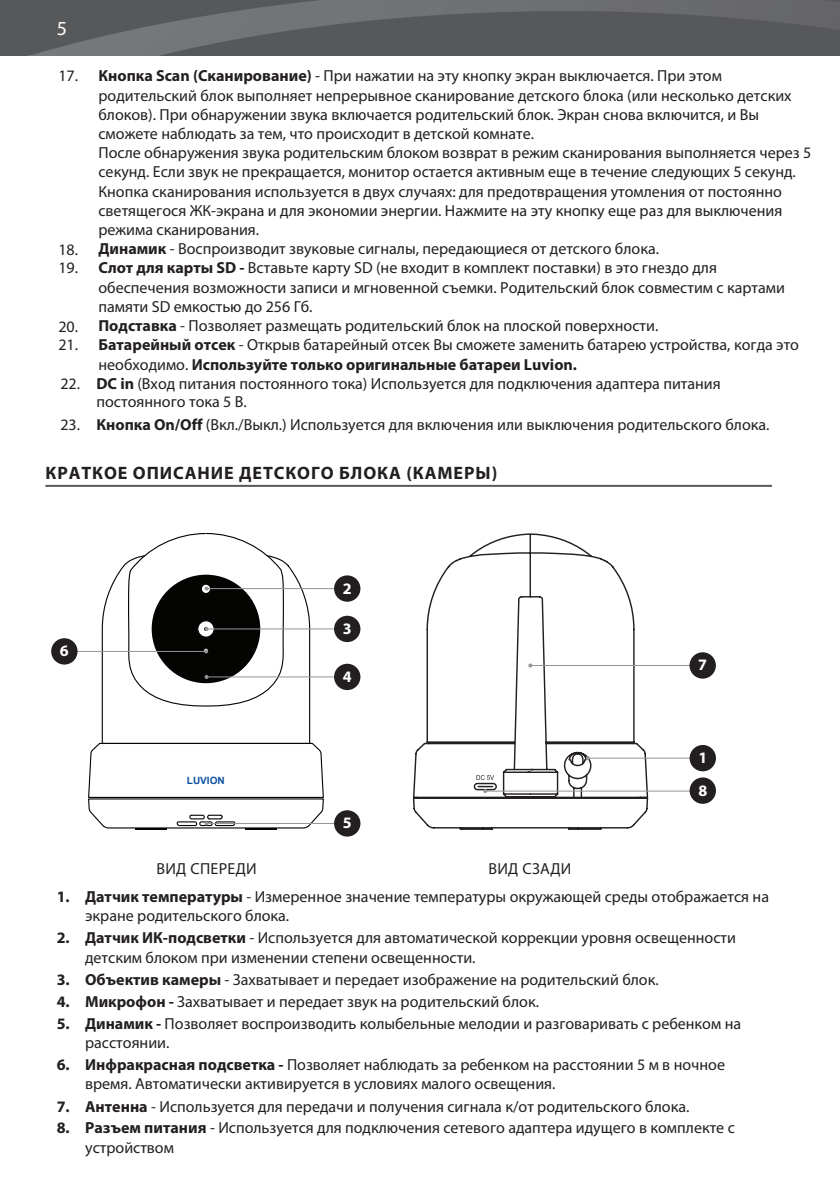
<style>
.page{position:relative;width:840px;height:1191px;background:#fff}
.page>*{position:absolute;margin:0;border:0;box-sizing:border-box;transform-origin:0 0}
.t1{font:20px "Myriad Pro";color:#fff}
.t2{font:700 18px "Myriad Pro";letter-spacing:.05em;color:#231f20}
.t3{font:16px/19.2px "Myriad Pro";color:#231f20}
.t4{font:16px "Myriad Pro";letter-spacing:.02em;color:#231f20}
.t5{font:700 16px "Myriad Pro";color:#fff}
.t6{font:700 10px "Arial";color:#0d529f}
.s1{font-weight:700}
</style>
<div class="page">
<div style="left:0;top:0;width:839px;height:56px;background:#57585a"></div>
<svg style="left:29px;top:0;width:810px;height:56px"></svg>
<svg style="left:412px;top:657px;width:236px;height:173px"></svg>
<hr style="left:45px;top:485px;width:726px;height:2px;background:#57585a">
<hr style="left:206px;top:676px;width:141px;height:1px;background:#939598">
<hr style="left:206px;top:823px;width:141px;height:1px;background:#939598">
<svg style="left:88px;top:657px;width:236px;height:172px"></svg>
<hr style="left:530px;top:665px;width:170px;height:1px;background:#939598">
<svg style="left:528px;top:663px;width:4px;height:4px"></svg>
<div style="left:51px;top:638px;width:26px;height:26px;background:#231f20;border-radius:50%"></div>
<div style="left:334px;top:663px;width:26px;height:27px;background:#231f20;border-radius:50%"></div>
<div style="left:334px;top:810px;width:26px;height:26px;background:#231f20;border-radius:50%"></div>
<div style="left:689px;top:652px;width:26px;height:26px;background:#231f20;border-radius:50%"></div>
<hr style="left:485px;top:790px;width:206px;height:1px;background:#939598">
<div style="left:689px;top:777px;width:26px;height:27px;background:#231f20;border-radius:50%"></div>
<hr style="left:587px;top:757px;width:115px;height:1px;background:#939598">
<svg style="left:472px;top:748px;width:119px;height:51px"></svg>
<div style="left:689px;top:745px;width:26px;height:26px;background:#231f20;border-radius:50%"></div>
<img style="left:51px;top:533px;width:662px;height:124px">
<p class="t1" style="left:57px;top:16px;width:12px">5</p>
<p class="t3" style="left:58px;top:66px;width:21px">17.</p>
<p class="t3" style="left:58px;top:240px;width:21px;line-height:18px">18.<br>19.</p>
<p class="t3" style="left:58px;top:318px;width:21px;line-height:18px">20.<br>21.</p>
<p class="t3" style="left:98px;top:66px;width:714px"><span class="s1">Кнопка Scan (Сканирование)</span> - При нажатии на эту кнопку экран выключается. При этом родительский блок выполняет непрерывное сканирование детского блока (или несколько детских блоков). При обнаружении звука включается родительский блок. Экран снова включится, и Вы сможете наблюдать за тем, что происходит в детской комнате.<br>После обнаружения звука родительским блоком возврат в режим сканирования выполняется через 5 секунд. Если звук не прекращается, монитор остается активным еще в течение следующих 5 секунд.<br>Кнопка сканирования используется в двух случаях: для предотвращения утомления от постоянно светящегося ЖК-экрана и для экономии энергии. Нажмите на эту кнопку еще раз для выключения режима сканирования.<br><span class="s1">Динамик</span> - Воспроизводит звуковые сигналы, передающиеся от детского блока.<br><span class="s1">Слот для карты SD -</span> Вставьте карту SD (не входит в комплект поставки) в это гнездо для обеспечения возможности записи и мгновенной съемки. Родительский блок совместим с картами памяти SD емкостью до 256 Гб.<br><span class="s1">Подставка</span> - Позволяет размещать родительский блок на плоской поверхности.<br><span class="s1">Батарейный отсек</span> - Открыв батарейный отсек Вы сможете заменить батарею устройства, когда это необходимо. <span class="s1">Используйте только оригинальные батареи Luvion.</span></p>
<p class="t3" style="left:96px;top:374px;width:625px;line-height:18.4px;text-indent:-36px">22. <span class="s1">DC in</span> (Вход питания постоянного тока) Используется для подключения адаптера питания постоянного тока 5 В.</p>
<p class="t3" style="left:60px;top:415px;width:710px">23. <span class="s1">Кнопка On/Off</span> (Вкл./Выкл.) Используется для включения или выключения родительского блока.</p>
<p class="t2" style="left:46px;top:461px;width:453px">КРАТКОЕ ОПИСАНИЕ ДЕТСКОГО БЛОКА (КАМЕРЫ)</p>
<p class="t5" style="left:60px;top:640px;width:10px">6</p>
<p class="t5" style="left:342px;top:578px;width:10px">2</p>
<p class="t5" style="left:342px;top:618px;width:10px">3</p>
<p class="t6" style="left:187px;top:773px;width:39px">LUVION</p>
<p class="t5" style="left:342px;top:666px;width:10px">4</p>
<p class="t5" style="left:342px;top:812px;width:10px">5</p>
<p class="t4" style="left:156px;top:859px;width:102px">ВИД СПЕРЕДИ</p>
<p class="t4" style="left:488px;top:859px;width:84px">ВИД СЗАДИ</p>
<p class="t5" style="left:697px;top:654px;width:10px">7</p>
<p class="t5" style="left:698px;top:747px;width:10px">1</p>
<p class="t5" style="left:698px;top:780px;width:10px">8</p>
<p class="t3" style="left:85px;top:887px;width:685px;text-indent:-28px"><span class="s1">1. Датчик температуры</span> - Измеренное значение температуры окружающей среды отображается на экране родительского блока.</p>
<p class="t3" style="left:85px;top:928px;width:652px;text-indent:-28px"><span class="s1">2. Датчик ИК-подсветки</span> - Используется для автоматической коррекции уровня освещенности детским блоком при изменении степени освещенности.</p>
<p class="t3" style="left:57px;top:969px;width:603px"><span class="s1">3. Объектив камеры</span> - Захватывает и передает изображение на родительский блок.</p>
<p class="t3" style="left:57px;top:991px;width:483px"><span class="s1">4. Микрофон -</span> Захватывает и передает звук на родительский блок.</p>
<p class="t3" style="left:85px;top:1013px;width:657px;text-indent:-28px"><span class="s1">5. Динамик -</span> Позволяет воспроизводить колыбельные мелодии и разговаривать с ребенком на расстоянии.</p>
<p class="t3" style="left:85px;top:1054px;width:641px;text-indent:-28px"><span class="s1">6. Инфракрасная подсветка -</span> Позволяет наблюдать за ребенком на расстоянии 5 м в ночное время. Автоматически активируется в условиях малого освещения.</p>
<p class="t3" style="left:57px;top:1096px;width:633px"><span class="s1">7. Антенна</span> - Используется для передачи и получения сигнала к/от родительского блока.</p>
<p class="t3" style="left:85px;top:1117px;width:651px;line-height:19.8px;text-indent:-28px"><span class="s1">8. Разъем питания</span> - Используется для подключения сетевого адаптера идущего в комплекте с устройством</p>
</div>
